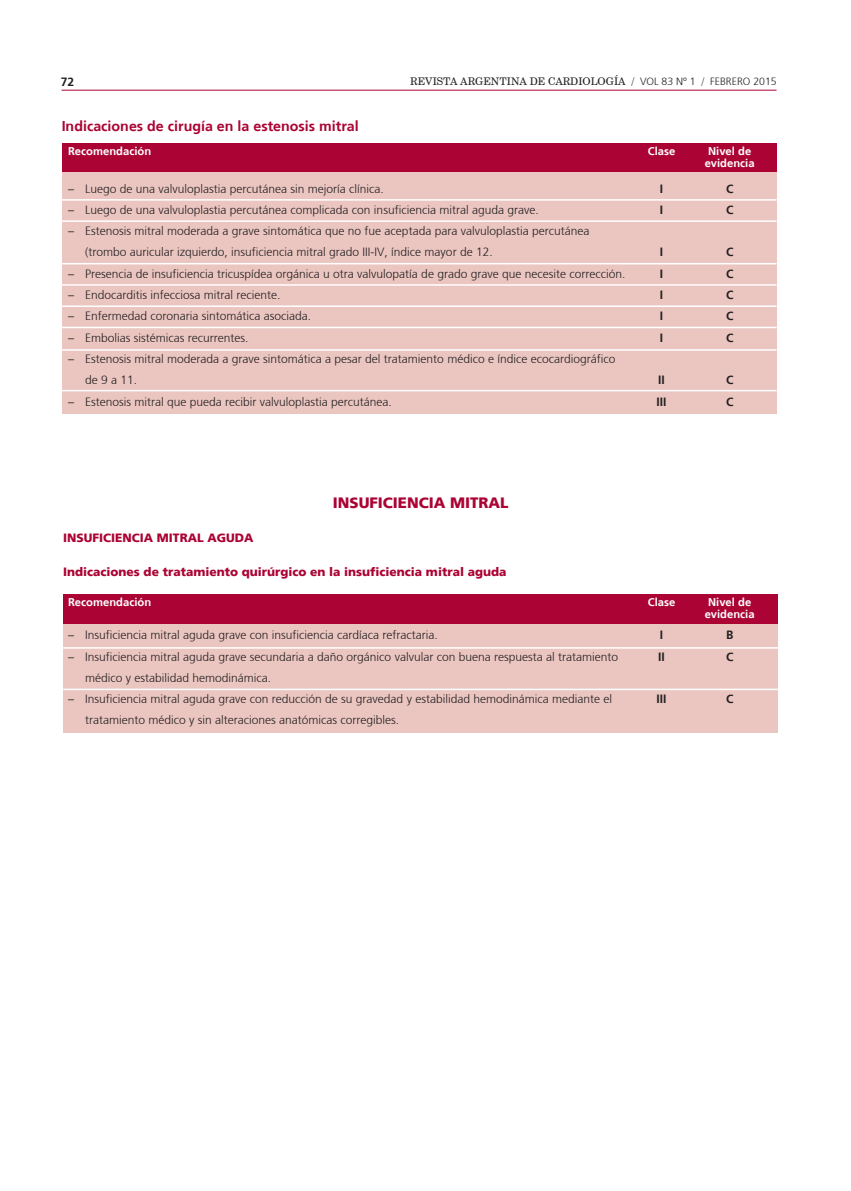
<style>
.page{position:relative;width:851px;height:1191px;background:#fff}
.page>*{position:absolute;margin:0;border:0;box-sizing:border-box;transform-origin:0 0}
.subtit{font:900 15px "Frutiger";color:#ab0333}
.subtit1n{font:700 14.25px "Frutiger";color:#ab0333}
.tabla{font:300 12px "Frutiger";color:#231f20}
.subtit-2{font:900 12px "Frutiger";color:#ab0333}
.tabla-2{font:700 12px "Frutiger";color:#231f20}
.tabla_cab_blanco{font:700 11.25px/12px "Frutiger";color:#fff;text-align:center}
.t1{font:10.5px "Century Schoolbook BT";color:#231f20}
.s1{font-family:"Frutiger";font-weight:300}
</style>
<div class="page">
<hr style="left:62px;top:90px;width:714px;height:1px;background:#ab0333">
<div style="left:63px;top:624px;width:715px;height:108px;background:#ebc6c1"></div>
<div style="left:63px;top:594px;width:715px;height:29px;background:#ab0333"></div>
<div style="left:62px;top:170px;width:714px;height:244px;background:#ebc6c1"></div>
<div style="left:62px;top:143px;width:714px;height:29px;background:#ab0333"></div>
<hr style="left:62px;top:199px;width:714px;height:2px;background:#fff">
<hr style="left:62px;top:220px;width:714px;height:2px;background:#fff">
<hr style="left:62px;top:263px;width:714px;height:1px;background:#fff">
<hr style="left:62px;top:284px;width:714px;height:2px;background:#fff">
<hr style="left:62px;top:305px;width:714px;height:2px;background:#fff">
<hr style="left:62px;top:327px;width:714px;height:1px;background:#fff">
<hr style="left:62px;top:390px;width:714px;height:1px;background:#fff">
<hr style="left:63px;top:647px;width:715px;height:1px;background:#fff">
<hr style="left:63px;top:688px;width:715px;height:2px;background:#fff">
<hr style="left:62px;top:349px;width:714px;height:2px;background:#fff">
<p class="tabla-2" style="left:61px;top:75px;width:15px">72</p>
<p class="t1" style="left:410px;top:75px;width:368px">REVISTA ARGENTINA DE CARDIOLOGÍA / <span class="s1">VOL 83 Nº 1</span> / <span class="s1">FEBRERO 2015</span></p>
<p class="subtit1n" style="left:62px;top:118px;width:298px">Indicaciones de cirugía en la estenosis mitral</p>
<p class="tabla_cab_blanco" style="left:68px;top:145px;width:85px">Recomendación</p>
<p class="tabla_cab_blanco" style="left:647px;top:145px;width:29px">Clase</p>
<p class="tabla_cab_blanco" style="left:704px;top:145px;width:52px">Nivel de evidencia</p>
<p class="tabla" style="left:68px;top:182px;width:317px">– Luego de una valvuloplastia percutánea sin mejoría clínica.</p>
<p class="tabla-2" style="left:660px;top:181px;width:5px">I</p>
<p class="tabla-2" style="left:726px;top:181px;width:9px">C</p>
<p class="tabla" style="left:68px;top:203px;width:472px">– Luego de una valvuloplastia percutánea complicada con insuficiencia mitral aguda grave.</p>
<p class="tabla-2" style="left:660px;top:203px;width:5px">I</p>
<p class="tabla-2" style="left:726px;top:203px;width:9px">C</p>
<p class="tabla" style="left:68px;top:224px;width:523px">– Estenosis mitral moderada a grave sintomática que no fue aceptada para valvuloplastia percutánea</p>
<p class="tabla" style="left:85px;top:245px;width:409px">(trombo auricular izquierdo, insuficiencia mitral grado III-IV, índice mayor de 12.</p>
<p class="tabla-2" style="left:660px;top:245px;width:5px">I</p>
<p class="tabla-2" style="left:726px;top:245px;width:9px">C</p>
<p class="tabla" style="left:68px;top:267px;width:559px">– Presencia de insuficiencia tricuspídea orgánica u otra valvulopatía de grado grave que necesite corrección.</p>
<p class="tabla-2" style="left:660px;top:266px;width:5px">I</p>
<p class="tabla-2" style="left:726px;top:266px;width:9px">C</p>
<p class="tabla" style="left:68px;top:288px;width:214px">– Endocarditis infecciosa mitral reciente.</p>
<p class="tabla-2" style="left:660px;top:288px;width:5px">I</p>
<p class="tabla-2" style="left:726px;top:288px;width:9px">C</p>
<p class="tabla" style="left:68px;top:309px;width:245px">– Enfermedad coronaria sintomática asociada.</p>
<p class="tabla-2" style="left:660px;top:309px;width:5px">I</p>
<p class="tabla-2" style="left:726px;top:309px;width:9px">C</p>
<p class="tabla" style="left:68px;top:331px;width:182px">– Embolias sistémicas recurrentes.</p>
<p class="tabla-2" style="left:660px;top:330px;width:5px">I</p>
<p class="tabla-2" style="left:726px;top:330px;width:9px">C</p>
<p class="tabla" style="left:68px;top:352px;width:549px">– Estenosis mitral moderada a grave sintomática a pesar del tratamiento médico e índice ecocardiográfico</p>
<p class="tabla" style="left:85px;top:373px;width:54px">de 9 a 11.</p>
<p class="tabla-2" style="left:658px;top:373px;width:8px">II</p>
<p class="tabla-2" style="left:726px;top:373px;width:9px">C</p>
<p class="tabla" style="left:68px;top:395px;width:325px">– Estenosis mitral que pueda recibir valvuloplastia percutánea.</p>
<p class="tabla-2" style="left:656px;top:394px;width:12px">III</p>
<p class="tabla-2" style="left:726px;top:394px;width:9px">C</p>
<p class="subtit" style="left:333px;top:494px;width:177px">INSUFICIENCIA MITRAL</p>
<p class="subtit-2" style="left:63px;top:531px;width:192px">INSUFICIENCIA MITRAL AGUDA</p>
<p class="subtit-2" style="left:63px;top:565px;width:444px">Indicaciones de tratamiento quirúrgico en la insuficiencia mitral aguda</p>
<p class="tabla_cab_blanco" style="left:68px;top:596px;width:85px">Recomendación</p>
<p class="tabla_cab_blanco" style="left:647px;top:596px;width:29px">Clase</p>
<p class="tabla_cab_blanco" style="left:704px;top:596px;width:52px">Nivel de evidencia</p>
<p class="tabla" style="left:68px;top:628px;width:371px">– Insuficiencia mitral aguda grave con insuficiencia cardíaca refractaria.</p>
<p class="tabla-2" style="left:660px;top:628px;width:5px">I</p>
<p class="tabla-2" style="left:726px;top:628px;width:9px">B</p>
<p class="tabla" style="left:68px;top:649px;width:551px">– Insuficiencia mitral aguda grave secundaria a daño orgánico valvular con buena respuesta al tratamiento</p>
<p class="tabla-2" style="left:658px;top:649px;width:8px">II</p>
<p class="tabla-2" style="left:726px;top:649px;width:9px">C</p>
<p class="tabla" style="left:85px;top:671px;width:188px">médico y estabilidad hemodinámica.</p>
<p class="tabla" style="left:68px;top:692px;width:545px">– Insuficiencia mitral aguda grave con reducción de su gravedad y estabilidad hemodinámica mediante el</p>
<p class="tabla-2" style="left:656px;top:692px;width:12px">III</p>
<p class="tabla-2" style="left:726px;top:692px;width:9px">C</p>
<p class="tabla" style="left:85px;top:713px;width:315px">tratamiento médico y sin alteraciones anatómicas corregibles.</p>
</div>
